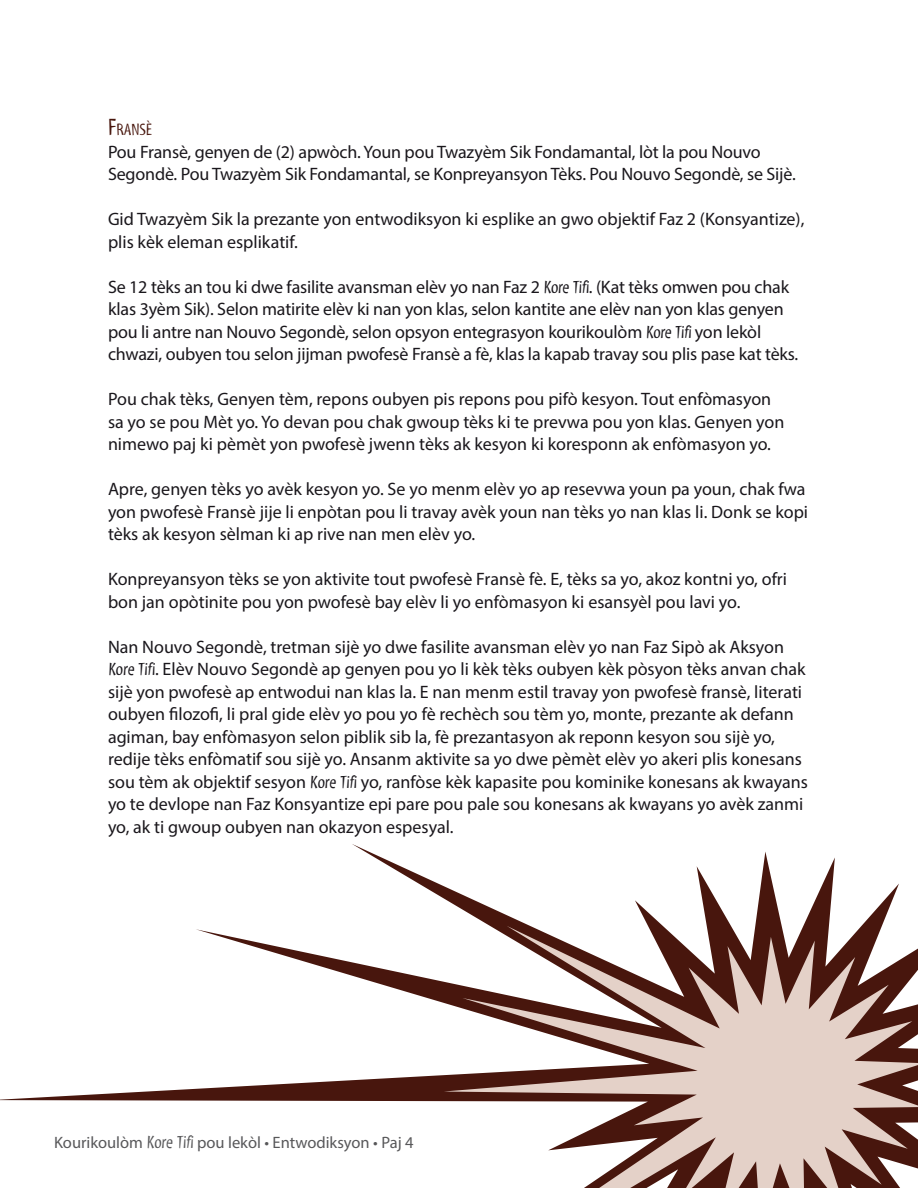
<style>
.page{position:relative;width:918px;height:1188px;background:#fff}
.page>*{position:absolute;margin:0;border:0;box-sizing:border-box;transform-origin:0 0}
.Body_text{font:18px/22.5px "Myriad Pro";color:#1a171c}
.table_title{font:16.8px "Myriad Std Tilt";color:#48160d}
.t1{font:16.5px "Myriad Pro";color:#58585a}
.s1{font-size:24px}
.s2{font-family:"Myriad Std Tilt"}
.s3{font-family:"Myriad Std Tilt";font-size:18px}
</style>
<div class="page">
<svg style="left:0;top:844px;width:899px;height:258px"></svg>
<svg style="left:444px;top:926px;width:474px;height:262px"></svg>
<p class="table_title" style="left:108px;top:120px;width:46px"><span class="s1">F</span>RANSÈ</p>
<p class="Body_text" style="left:108px;top:140px;width:689px">Pou Fransè, genyen de (2) apwòch. Youn pou Twazyèm Sik Fondamantal, lòt la pou Nouvo<br>Segondè. Pou Twazyèm Sik Fondamantal, se Konpreyansyon Tèks. Pou Nouvo Segondè, se Sijè.</p>
<p class="Body_text" style="left:108px;top:207px;width:698px">Gid Twazyèm Sik la prezante yon entwodiksyon ki esplike an gwo objektif Faz 2 (Konsyantize), plis kèk eleman esplikatif.</p>
<p class="Body_text" style="left:108px;top:275px;width:692px">Se 12 tèks an tou ki dwe fasilite avansman elèv yo nan Faz 2 <span class="s2">Kore Tifi</span>. (Kat tèks omwen pou chak klas 3yèm Sik). Selon matirite elèv ki nan yon klas, selon kantite ane elèv nan yon klas genyen pou li antre nan Nouvo Segondè, selon opsyon entegrasyon kourikoulòm <span class="s2">Kore Tifi</span> yon lekòl chwazi, oubyen tou selon jijman pwofesè Fransè a fè, klas la kapab travay sou plis pase kat tèks.</p>
<p class="Body_text" style="left:108px;top:387px;width:678px">Pou chak tèks, Genyen tèm, repons oubyen pis repons pou pifò kesyon. Tout enfòmasyon sa yo se pou Mèt yo. Yo devan pou chak gwoup tèks ki te prevwa pou yon klas. Genyen yon nimewo paj ki pèmèt yon pwofesè jwenn tèks ak kesyon ki koresponn ak enfòmasyon yo.</p>
<p class="Body_text" style="left:108px;top:477px;width:702px">Apre, genyen tèks yo avèk kesyon yo. Se yo menm elèv yo ap resevwa youn pa youn, chak fwa yon pwofesè Fransè jije li enpòtan pou li travay avèk youn nan tèks yo nan klas li. Donk se kopi tèks ak kesyon sèlman ki ap rive nan men elèv yo.</p>
<p class="Body_text" style="left:108px;top:567px;width:681px">Konpreyansyon tèks se yon aktivite tout pwofesè Fransè fè. E, tèks sa yo, akoz kontni yo, ofri bon jan opòtinite pou yon pwofesè bay elèv li yo enfòmasyon ki esansyèl pou lavi yo.</p>
<p class="Body_text" style="left:108px;top:635px;width:701px">Nan Nouvo Segondè, tretman sijè yo dwe fasilite avansman elèv yo nan Faz Sipò ak Aksyon <span class="s2">Kore Tifi</span>. Elèv Nouvo Segondè ap genyen pou yo li kèk tèks oubyen kèk pòsyon tèks anvan chak sijè yon pwofesè ap entwodui nan klas la. E nan menm estil travay yon pwofesè fransè, literati oubyen filozofi, li pral gide elèv yo pou yo fè rechèch sou tèm yo, monte, prezante ak defann agiman, bay enfòmasyon selon piblik sib la, fè prezantasyon ak reponn kesyon sou sijè yo, redije tèks enfòmatif sou sijè yo. Ansanm aktivite sa yo dwe pèmèt elèv yo akeri plis konesans sou tèm ak objektif sesyon <span class="s2">Kore Tifi</span> yo, ranfòse kèk kapasite pou kominike konesans ak kwayans yo te devlope nan Faz Konsyantize epi pare pou pale sou konesans ak kwayans yo avèk zanmi yo, ak ti gwoup oubyen nan okazyon espesyal.</p>
<p class="t1" style="left:54px;top:1132px;width:361px">Kourikoulòm <span class="s3">Kore Tifi</span> pou lekòl • Entwodiksyon • Paj 4</p>
</div>
